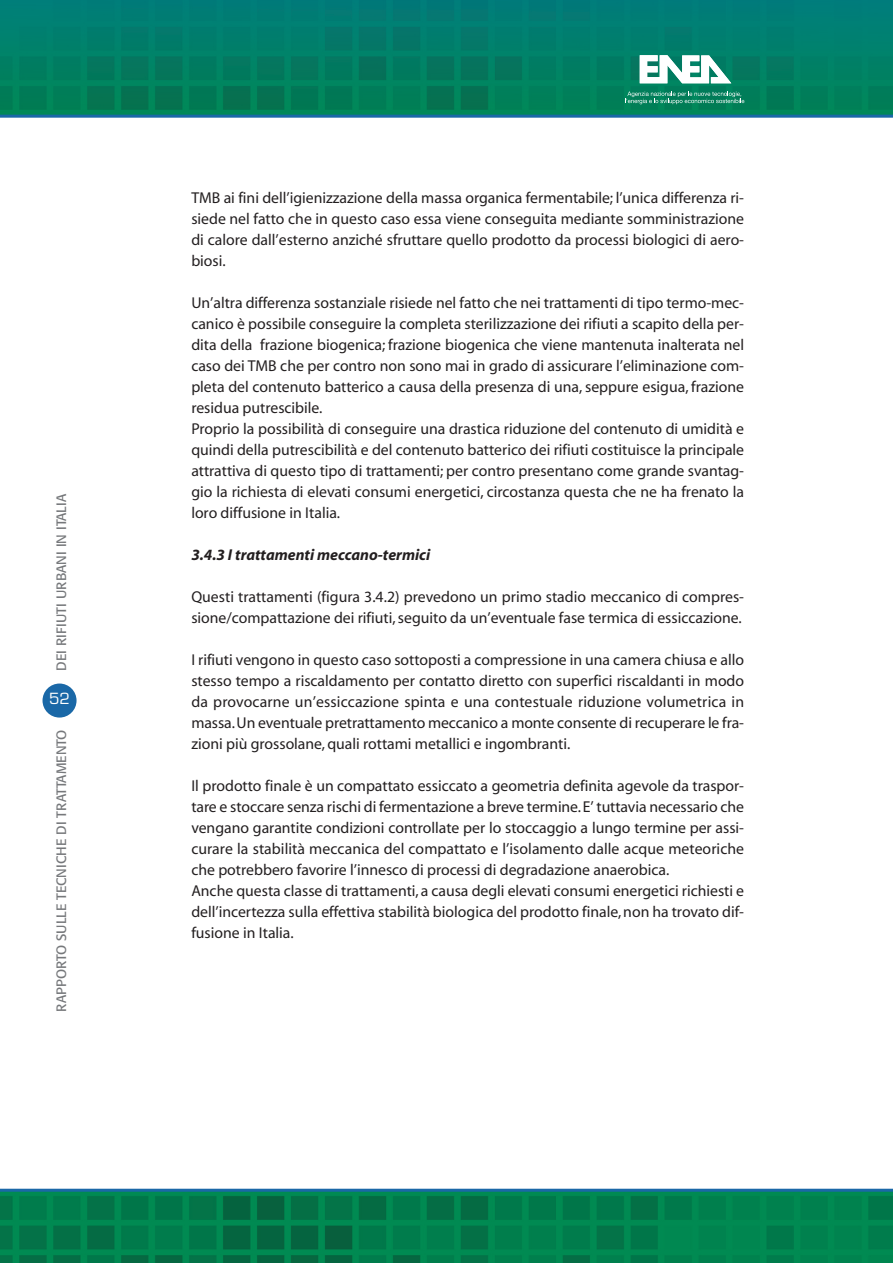
<style>
.page{position:relative;width:893px;height:1263px;background:#fff}
.page>*{position:absolute;margin:0;border:0;box-sizing:border-box;transform-origin:0 0}
.t1{font:15.75px/21px "Myriad";color:#231f20}
.t2{font:italic 700 15.75px "Myriad";color:#231f20}
.t3{font:15px "Eurostile";color:#fff}
.t4{font:13.5px "Formata";color:#76787b}
</style>
<div class="page">
<div style="left:43px;top:683px;width:34px;height:34px;background:#1a68a7;border-radius:50%"></div>
<img style="left:0;top:0;width:893px;height:115px">
<hr style="left:0;top:115px;width:893px;height:3px;background:#1a68a7">
<img style="left:0;top:1192px;width:893px;height:71px">
<hr style="left:0;top:1189px;width:893px;height:3px;background:#1a68a7">
<svg style="left:640px;top:55px;width:91px;height:28px"></svg>
<svg style="left:625px;top:92px;width:119px;height:12px"></svg>
<p class="t4" style="left:56px;top:671px;width:178px;rotate:-90deg">DEI RIFIUTI URBANI IN ITALIA</p>
<p class="t3" style="left:49px;top:693px;width:22px">52</p>
<p class="t4" style="left:56px;top:1011px;width:283px;rotate:-90deg">RAPPORTO SULLE TECNICHE DI TRATTAMENTO</p>
<p class="t1" style="left:191px;top:188px;width:554px;text-align:justify">TMB ai fini dell’igienizzazione della massa organica fermentabile; l’unica differenza ri&shy;siede nel fatto che in questo caso essa viene conseguita mediante somministrazione di calore dall’esterno anziché sfruttare quello prodotto da processi biologici di aero&shy;biosi.</p>
<p class="t1" style="left:191px;top:293px;width:554px">Un’altra differenza sostanziale risiede nel fatto che nei trattamenti di tipo termo-mec&shy;canico è possibile conseguire la completa sterilizzazione dei rifiuti a scapito della per&shy;dita della frazione biogenica; frazione biogenica che viene mantenuta inalterata nel caso dei TMB che per contro non sono mai in grado di assicurare l’eliminazione com&shy;pleta del contenuto batterico a causa della presenza di una, seppure esigua, frazione residua putrescibile.<br>Proprio la possibilità di conseguire una drastica riduzione del contenuto di umidità e quindi della putrescibilità e del contenuto batterico dei rifiuti costituisce la principale attrattiva di questo tipo di trattamenti; per contro presentano come grande svantag&shy;gio la richiesta di elevati consumi energetici, circostanza questa che ne ha frenato la loro diffusione in Italia.</p>
<p class="t2" style="left:191px;top:548px;width:240px">3.4.3 I trattamenti meccano-termici</p>
<p class="t1" style="left:191px;top:587px;width:554px">Questi trattamenti (figura 3.4.2) prevedono un primo stadio meccanico di compres&shy;sione/compattazione dei rifiuti,seguito da un’eventuale fase termica di essiccazione.</p>
<p class="t1" style="left:191px;top:650px;width:554px;text-align:justify">I rifiuti vengono in questo caso sottoposti a compressione in una camera chiusa e allo stesso tempo a riscaldamento per contatto diretto con superfici riscaldanti in modo da provocarne un’essiccazione spinta e una contestuale riduzione volumetrica in massa.Un eventuale pretrattamento meccanico a monte consente di recuperare le fra&shy;zioni più grossolane, quali rottami metallici e ingombranti.</p>
<p class="t1" style="left:191px;top:776px;width:554px">Il prodotto finale è un compattato essiccato a geometria definita agevole da traspor&shy;tare e stoccare senza rischi di fermentazione a breve termine.E’ tuttavia necessario che vengano garantite condizioni controllate per lo stoccaggio a lungo termine per assi&shy;curare la stabilità meccanica del compattato e l’isolamento dalle acque meteoriche che potrebbero favorire l’innesco di processi di degradazione anaerobica.<br>Anche questa classe di trattamenti, a causa degli elevati consumi energetici richiesti e dell’incertezza sulla effettiva stabilità biologica del prodotto finale,non ha trovato dif&shy;fusione in Italia.</p>
</div>
